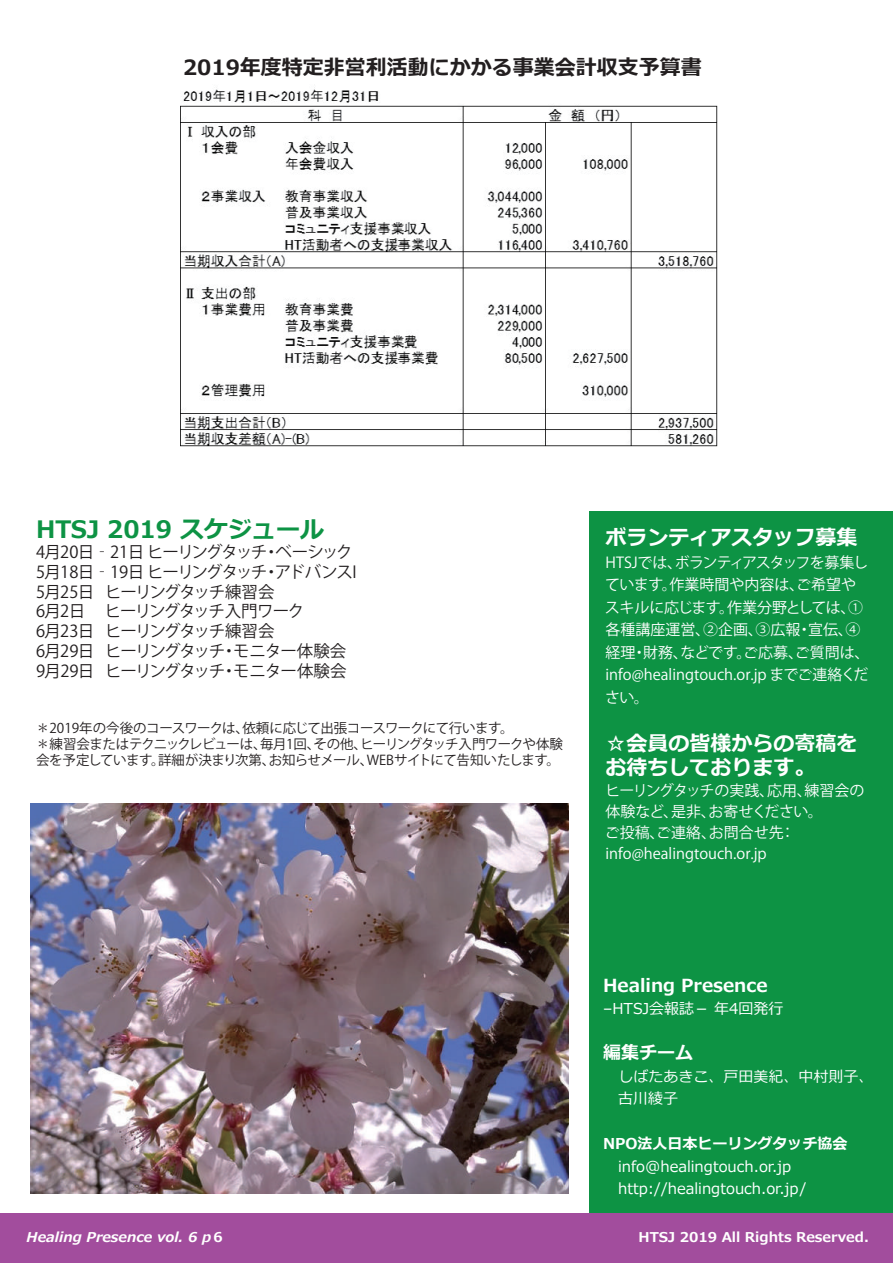
<style>
.page{position:relative;width:893px;height:1263px;background:#fff}
.page>*{position:absolute;margin:0;border:0;box-sizing:border-box;transform-origin:0 0}
.t1{font:700 24px "Meiryo";color:#0d9344}
.t2{font:700 21px/24px "Meiryo";color:#fff}
.t3{font:700 21px "Meiryo";color:#231f20}
.t4{font:700 18px "Meiryo";color:#fff}
.t5{font:16.5px/19.8px "Koz Go Pr 6 N";letter-spacing:-.055em;color:#231f20}
.t6{font:15px/22.5px "Koz Go Pr 6 N";color:#fff}
.t7{font:15px/22.5px "Meiryo";color:#fff}
.t8{font:700 15px "Meiryo";color:#fff}
.t9{font:13.5px/16.2px "Koz Go Pr 6 N";letter-spacing:-.04em;color:#231f20}
.t10{font:700 13.5px "Meiryo";color:#fff}
.t11{font:italic 700 13.5px "Meiryo";color:#fff}
</style>
<div class="page">
<div style="left:590px;top:511px;width:303px;height:737px;background:#0d9344"></div>
<div style="left:0;top:1213px;width:893px;height:50px;background:#a24d9d"></div>
<img style="left:180px;top:87px;width:538px;height:360px">
<img style="left:31px;top:804px;width:537px;height:389px">
<h2 class="t3" style="left:183px;top:52px;width:520px">2019年度特定非営利活動にかかる事業会計収支予算書</h2>
<h1 class="t1" style="left:36px;top:513px;width:290px">HTSJ 2019 スケジュール</h1>
<p class="t5" style="left:36px;top:542px;width:322px">4月20日‐21日 ヒーリングタッチ・ベーシック<br>5月18日‐19日 ヒーリングタッチ・アドバンスI<br>5月25日 ヒーリングタッチ練習会<br>6月2日　 ヒーリングタッチ入門ワーク<br>6月23日 ヒーリングタッチ練習会<br>6月29日 ヒーリングタッチ・モニター体験会<br>9月29日 ヒーリングタッチ・モニター体験会</p>
<p class="t9" style="left:36px;top:720px;width:529px">＊2019年の今後のコースワークは、依頼に応じて出張コースワークにて行います。<br>＊練習会またはテクニックレビューは、毎月1回、その他、ヒーリングタッチ入門ワークや体験会を予定しています。詳細が決まり次第、お知らせメール、WEBサイトにて告知いたします。</p>
<h2 class="t2" style="left:606px;top:526px;width:253px">ボランティアスタッフ募集</h2>
<p class="t6" style="left:605px;top:551px;width:266px">HTSJでは、ボランティアスタッフを募集しています。作業時間や内容は、ご希望やスキルに応じます。作業分野としては、①各種講座運営、②企画、③広報・宣伝、④経理・財務、などです。ご応募、ご質問は、info@healingtouch.or.jp までご連絡ください。</p>
<h2 class="t2" style="left:606px;top:732px;width:253px">☆会員の皆様からの寄稿をお待ちしております。</h2>
<p class="t6" style="left:605px;top:780px;width:261px;line-height:21px">ヒーリングタッチの実践、応用、練習会の体験など、是非、お寄せください。<br>ご投稿、ご連絡、お問合せ先：info@healingtouch.or.jp</p>
<p class="t4" style="left:603px;top:972px;width:166px">Healing Presence</p>
<p class="t7" style="left:603px;top:998px;width:182px">–HTSJ会報誌－ 年4回発行</p>
<p class="t4" style="left:603px;top:1040px;width:91px">編集チーム</p>
<p class="t7" style="left:603px;top:1066px;width:272px;text-indent:15px">しばたあきこ、戸田美紀、中村則子、　古川綾子</p>
<p class="t8" style="left:603px;top:1133px;width:246px">NPO法人日本ヒーリングタッチ協会</p>
<p class="t7" style="left:603px;top:1156px;width:205px">　info@healingtouch.or.jp　http://healingtouch.or.jp/</p>
<p class="t11" style="left:27px;top:1228px;width:200px">Healing Presence vol. 6 p６</p>
<p class="t10" style="left:639px;top:1228px;width:232px">HTSJ 2019 All Rights Reserved.</p>
</div>
